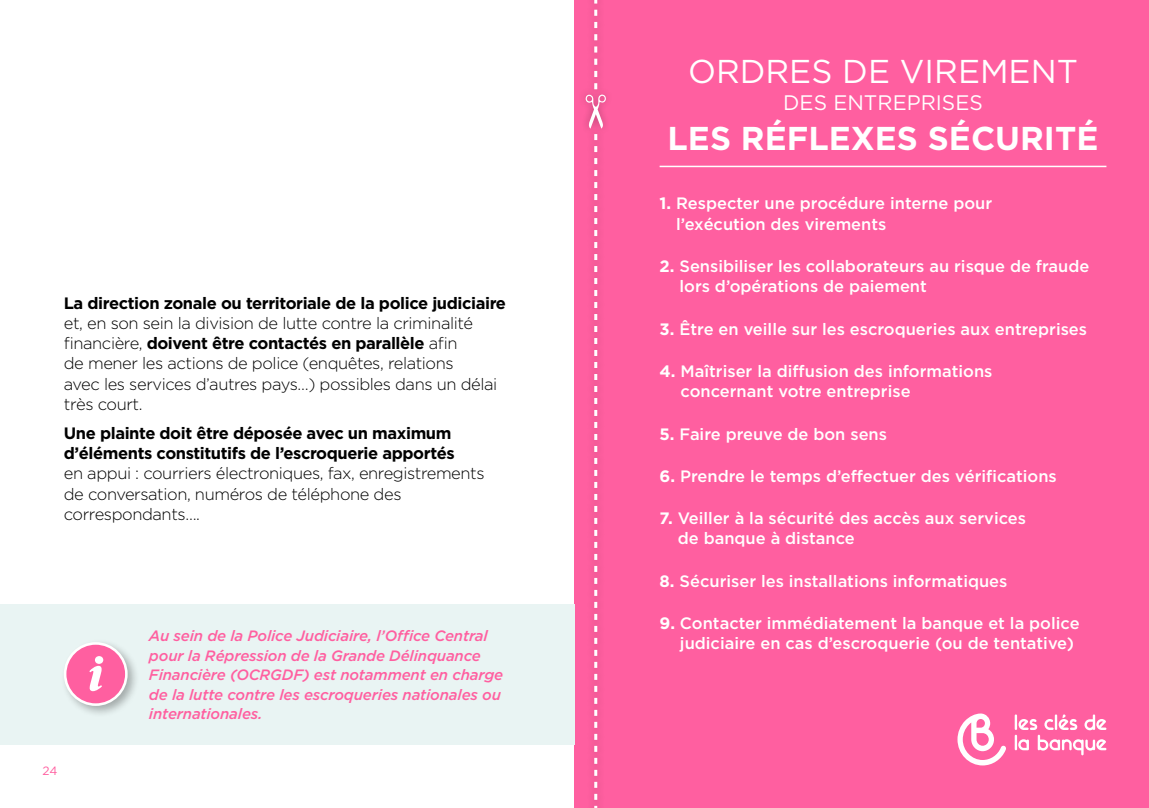
<style>
.page{position:relative;width:1149px;height:808px;background:#fff}
.page>*{position:absolute;margin:0;border:0;box-sizing:border-box;transform-origin:0 0}
.H1_-_intro_sommaire{font:700 33px "Gotham HTF";color:#fff}
.H1_-_intro_sommaire-2{font:33px "Gotham HTF";color:#fff}
.H1_-_intro_sommaire-3{font:21px "Gotham HTF";color:#fff}
.H2-_titres_sommaire{font:500 16.5px/20.2px "Gotham HTF";color:#fff}
.Texte_puce{font:300 16.5px/20.2px "Gotham HTF";letter-spacing:-.025em;color:#000}
.info_texte{font:italic 500 15px/19.5px "Gotham HTF";letter-spacing:-.01em;color:#ff5fa0}
.t1{font:12px "Gotham HTF";color:#ff5fa0}
.s1{font-weight:700}
</style>
<div class="page">
<div style="left:574px;top:0;width:574px;height:808px;background:#ff5fa0"></div>
<div style="left:0;top:604px;width:574px;height:140px;background:#e9f4f3"></div>
<div style="left:60px;top:639px;width:80px;height:79px;background:#000;opacity:.3"></div>
<div style="left:65px;top:643px;width:61px;height:62px;background:#ff5fa0;border-radius:50%"></div>
<div style="left:64px;top:642px;width:64px;height:64px;border:3px solid #fff;border-radius:50%"></div>
<svg style="left:89px;top:656px;width:14px;height:35px"></svg>
<hr style="left:659px;top:166px;width:447px;height:1px;background:#fff">
<div style="left:586px;top:0;width:18px;height:97px;background:#fa5d9c"></div>
<svg style="left:594px;top:0;width:3px;height:87px"></svg>
<div style="left:577px;top:87px;width:36px;height:48px;background:#fe5e9f"></div>
<svg style="left:585px;top:95px;width:20px;height:713px"></svg>
<svg style="left:957px;top:713px;width:49px;height:52px"></svg>
<svg style="left:1014px;top:714px;width:92px;height:41px"></svg>
<p class="Texte_puce" style="left:64px;top:293px;width:443px"><span class="s1">La direction zonale ou territoriale de la police judiciaire </span>et, en son sein la division de lutte contre la criminalité financière, <span class="s1">doivent être contactés en parallèle</span> afin<br>de mener les actions de police (enquêtes, relations<br>avec les services d’autres pays…) possibles dans un délai très court.</p>
<p class="Texte_puce" style="left:64px;top:423px;width:422px"><span class="s1">Une plainte doit être déposée avec un maximum d’éléments constitutifs de l’escroquerie apportés<br></span>en appui : courriers électroniques, fax, enregistrements de conversation, numéros de téléphone des correspondants….</p>
<p class="t1" style="left:43px;top:764px;width:16px">24</p>
<p class="info_texte" style="left:149px;top:626px;width:356px">Au sein de la Police Judiciaire, l’Office Central pour la Répression de la Grande Délinquance Financière (OCRGDF) est notamment en charge de la lutte contre les escroqueries nationales ou internationales.</p>
<h1 class="H1_-_intro_sommaire-2" style="left:687px;top:53px;width:391px">ORDRES DE VIREMENT</h1>
<h1 class="H1_-_intro_sommaire-3" style="left:783px;top:91px;width:201px">DES ENTREPRISES</h1>
<h1 class="H1_-_intro_sommaire" style="left:667px;top:119px;width:432px">LES RÉFLEXES SÉCURITÉ</h1>
<h2 class="H2-_titres_sommaire" style="left:676px;top:193px;width:317px;text-indent:-17px"><span class="s1">1.</span> Respecter une procédure interne pour l’exécution des virements</h2>
<h2 class="H2-_titres_sommaire" style="left:679px;top:256px;width:411px;text-indent:-20px"><span class="s1">2.</span> Sensibiliser les collaborateurs au risque de fraude lors d’opérations de paiement</h2>
<h2 class="H2-_titres_sommaire" style="left:659px;top:318px;width:429px"><span class="s1">3.</span> Être en veille sur les escroqueries aux entreprises</h2>
<h2 class="H2-_titres_sommaire" style="left:680px;top:361px;width:313px;text-indent:-21px"><span class="s1">4.</span> Maîtriser la diffusion des informations concernant votre entreprise</h2>
<h2 class="H2-_titres_sommaire" style="left:659px;top:423px;width:229px"><span class="s1">5.</span> Faire preuve de bon sens</h2>
<h2 class="H2-_titres_sommaire" style="left:659px;top:465px;width:398px"><span class="s1">6.</span> Prendre le temps d’effectuer des vérifications</h2>
<h2 class="H2-_titres_sommaire" style="left:677px;top:508px;width:349px;text-indent:-18px"><span class="s1">7.</span> Veiller à la sécurité des accès aux services de banque à distance</h2>
<h2 class="H2-_titres_sommaire" style="left:659px;top:570px;width:349px"><span class="s1">8.</span> Sécuriser les installations informatiques</h2>
<h2 class="H2-_titres_sommaire" style="left:679px;top:613px;width:401px;text-indent:-20px"><span class="s1">9.</span> Contacter immédiatement la banque et la police judiciaire en cas d’escroquerie (ou de tentative)</h2>
</div>
